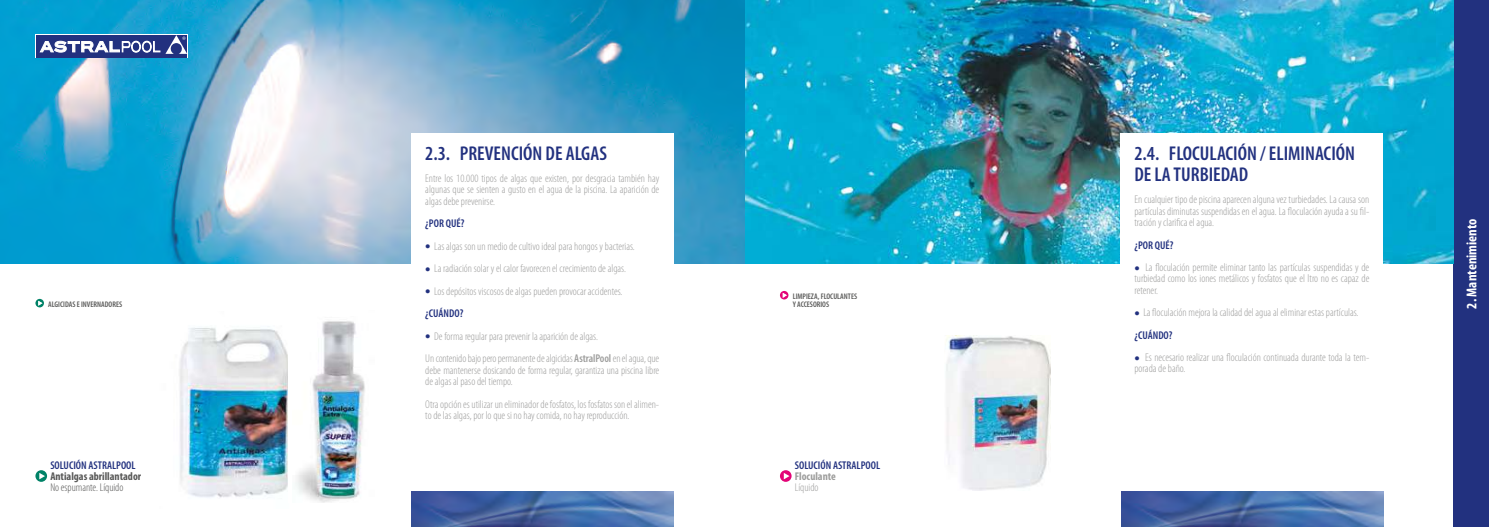
<style>
.page{position:relative;width:1489px;height:527px;background:#fff}
.page>*{position:absolute;margin:0;border:0;box-sizing:border-box;transform-origin:0 0}
.t1{font:600 condensed 20px/21.2px "Myriad Pro";color:#22317f}
.t2{font:700 condensed 14.38px "Myriad Pro";color:#fff}
.t3{font:300 condensed 11.25px/11.2px "Myriad Pro";color:#9d9d9c}
.t4{font:600 condensed 11.25px "Myriad Pro";color:#22317f}
.t5{font:700 condensed 11.25px "Myriad Pro";color:#575756}
.t6{font:300 condensed 11.25px "Myriad Pro";color:#575756}
.t7{font:700 condensed 11.25px "Myriad Pro";color:#9d9d9c}
.t8{font:600 condensed 8.12px/8.8px "Myriad Pro";color:#575756}
.s1{font-size:22.5px;color:#22317f}
.s2{font-weight:600;color:#22317f}
.s3{font-weight:600}
</style>
<div class="page">
<div style="left:1453px;top:0;width:35px;height:526px;background:#22317f"></div>
<img style="left:411px;top:491px;width:262px;height:35px">
<img style="left:1121px;top:491px;width:262px;height:35px">
<img style="left:0;top:0;width:1453px;height:263px">
<div style="left:1120px;top:133px;width:262px;height:277px;background:#fff"></div>
<div style="left:411px;top:133px;width:262px;height:277px;background:#fff"></div>
<svg style="left:35px;top:298px;width:9px;height:9px"></svg>
<svg style="left:35px;top:470px;width:12px;height:11px"></svg>
<div style="left:36px;top:35px;width:129px;height:23px;background:#22317f"></div>
<div style="left:165px;top:35px;width:22px;height:23px;background:#22317f"></div>
<svg style="left:40px;top:35px;width:147px;height:19px"></svg>
<svg style="left:780px;top:291px;width:8px;height:8px"></svg>
<svg style="left:780px;top:470px;width:11px;height:11px"></svg>
<img style="left:179px;top:327px;width:109px;height:171px">
<img style="left:295px;top:321px;width:70px;height:181px">
<img style="left:946px;top:335px;width:104px;height:155px">
<p class="t8" style="left:48px;top:299px;width:75px">ALGICIDAS E INVERNADORES</p>
<p class="t4" style="left:50px;top:457px;width:87px">SOLUCIÓN ASTRALPOOL</p>
<p class="t5" style="left:50px;top:469px;width:92px">Antialgas abrillantador</p>
<p class="t6" style="left:50px;top:480px;width:75px">No espumante. Líquido</p>
<h1 class="t1" style="left:425px;top:142px;width:183px">2.3. PREVENCIÓN DE ALGAS</h1>
<p class="t3" style="left:425px;top:172px;width:235px;text-align:justify">Entre los 10.000 tipos de algas que existen, por desgracia también hay algunas que se sienten a gusto en el agua de la piscina. La aparición de algas debe prevenirse.</p>
<p class="t4" style="left:425px;top:216px;width:40px">¿POR QUÉ?</p>
<p class="t3" style="left:425px;top:240px;width:211px"><span class="s1">•</span> Las algas son un medio de cultivo ideal para hongos y bacterias.</p>
<p class="t3" style="left:425px;top:262px;width:202px"><span class="s1">•</span> La radiación solar y el calor favorecen el crecimiento de algas.</p>
<p class="t3" style="left:425px;top:279px;width:199px;line-height:22.5px"><span class="s1">•</span> Los depósitos viscosos de algas pueden provocar accidentes. <span class="s2">¿CUÁNDO?</span></p>
<p class="t3" style="left:425px;top:324px;width:235px;line-height:22.5px"><span class="s1">•</span> De forma regular para prevenir la aparición de algas.<br>Un contenido bajo pero permanente de algicidas <span class="s3">AstralPool</span> en el agua, que</p>
<p class="t3" style="left:425px;top:364px;width:235px">debe mantenerse dosicando de forma regular, garantiza una piscina libre de algas al paso del tiempo.</p>
<p class="t3" style="left:425px;top:397px;width:235px">Otra opción es utilizar un eliminador de fosfatos, los fosfatos son el alimen&shy;to de las algas, por lo que si no hay comida, no hay reproducción.</p>
<p class="t8" style="left:792px;top:291px;width:66px">LIMPIEZA, FLOCULANTES<br>Y ACCESORIOS</p>
<p class="t4" style="left:794px;top:457px;width:87px">SOLUCIÓN ASTRALPOOL</p>
<p class="t7" style="left:794px;top:469px;width:43px">Floculante</p>
<p class="t3" style="left:794px;top:481px;width:25px">Líquido</p>
<h1 class="t1" style="left:1134px;top:142px;width:222px">2.4. FLOCULACIÓN / ELIMINACIÓN<br>DE LA TURBIEDAD</h1>
<p class="t3" style="left:1134px;top:194px;width:236px;text-align:justify">En cualquier tipo de piscina aparecen alguna vez turbiedades. La causa son partículas diminutas suspendidas en el agua. La floculación ayuda a su fil&shy;tración y clarifica el agua.</p>
<p class="t4" style="left:1134px;top:237px;width:40px">¿POR QUÉ?</p>
<p class="t3" style="left:1134px;top:261px;width:236px;text-align:justify"><span class="s1">•</span> La floculación permite eliminar tanto las partículas suspendidas y de turbiedad como los iones metálicos y fosfatos que el ltro no es capaz de retener.</p>
<p class="t3" style="left:1134px;top:301px;width:225px;line-height:22.5px"><span class="s1">•</span> La floculación mejora la calidad del agua al eliminar estas partículas. <span class="s2">¿CUÁNDO?</span></p>
<p class="t3" style="left:1134px;top:351px;width:236px"><span class="s1">•</span> Es necesario realizar una floculación continuada durante toda la tem&shy;porada de baño.</p>
<p class="t2" style="left:1462px;top:308px;width:91px;rotate:-90deg">2. Mantenimiento</p>
</div>
